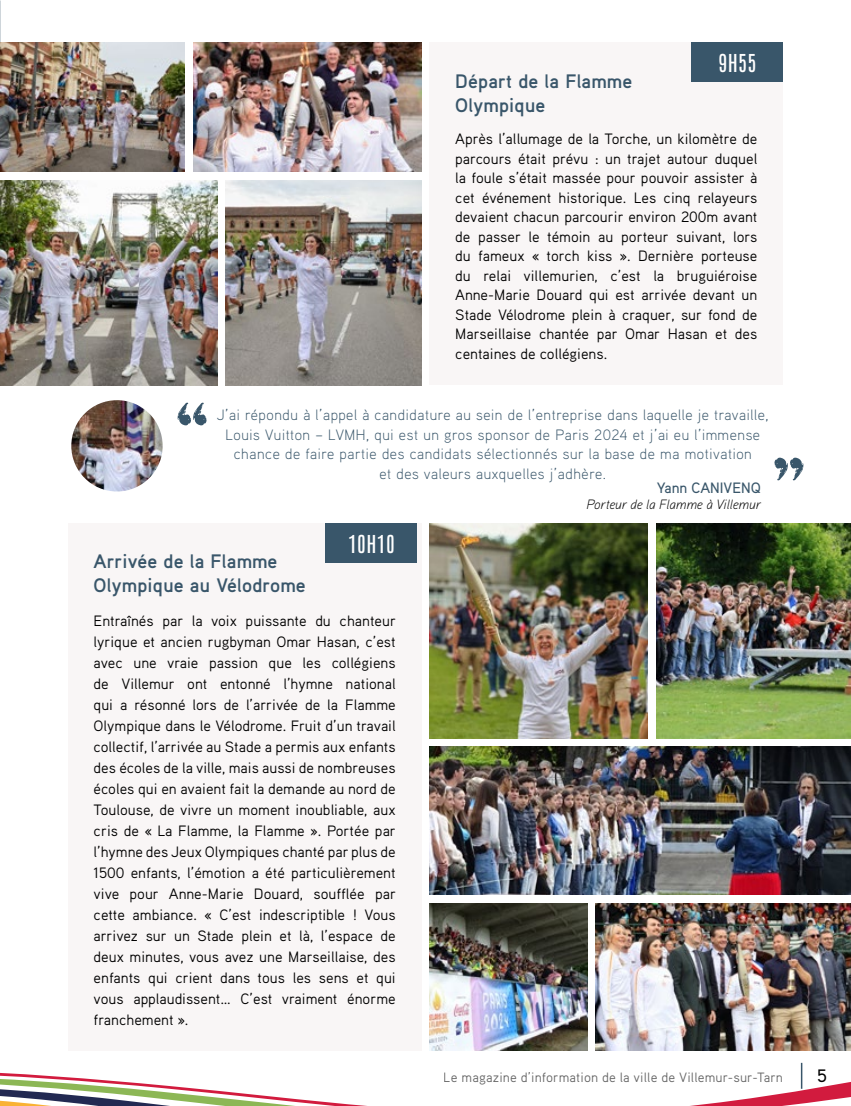
<style>
.page{position:relative;width:851px;height:1106px;background:#fff}
.page>*{position:absolute;margin:0;border:0;box-sizing:border-box;transform-origin:0 0}
.t1{font:21px "Antonio";letter-spacing:.02em;color:#fff}
.t2{font:700 19.5px/24px "Aaux Pro";letter-spacing:.01em;color:#39566a}
.t3{font:500 18px "Aaux Pro";color:#000}
.t4{font:15px/21px "Aaux Pro";color:#000;text-align:justify}
.t5{font:300 15px/19.5px "Aaux Pro";letter-spacing:.04em;color:#39566a;text-align:center}
.t6{font:500 15px "Aaux Pro";color:#39566a}
.t7{font:13.5px "Aaux Pro";letter-spacing:.01em;color:#000}
.t8{font:italic 300 13.5px "Aaux Pro";color:#000}
</style>
<div class="page">
<svg style="left:0;top:1043px;width:850px;height:63px"></svg>
<svg style="left:0;top:0;width:9px;height:172px"></svg>
<div style="left:68px;top:523px;width:353px;height:527px;background:#f9f6f6"></div>
<svg style="left:177px;top:402px;width:30px;height:23px"></svg>
<svg style="left:774px;top:457px;width:29px;height:23px"></svg>
<img style="left:70px;top:398px;width:94px;height:95px;border-radius:47px">
<div style="left:68px;top:397px;width:98px;height:98px;border:3px solid #fff;border-radius:50%"></div>
<div style="left:429px;top:42px;width:353px;height:343px;background:#f9f6f6"></div>
<div style="left:691px;top:42px;width:91px;height:40px;background:#39566a"></div>
<div style="left:326px;top:523px;width:91px;height:40px;background:#39566a"></div>
<img style="left:0;top:180px;width:217px;height:205px">
<img style="left:226px;top:180px;width:195px;height:205px">
<img style="left:193px;top:42px;width:228px;height:129px">
<img style="left:0;top:42px;width:185px;height:129px">
<img style="left:429px;top:523px;width:218px;height:215px">
<img style="left:656px;top:523px;width:194px;height:215px">
<img style="left:429px;top:746px;width:421px;height:149px">
<img style="left:429px;top:903px;width:158px;height:147px">
<img style="left:595px;top:903px;width:255px;height:147px">
<hr style="left:800px;top:1062px;width:2px;height:26px;background:#39566a">
<h1 class="t1" style="left:718px;top:48px;width:39px">9H55</h1>
<h2 class="t2" style="left:455px;top:69px;width:178px">Départ de la Flamme<br>Olympique</h2>
<p class="t4" style="left:455px;top:129px;width:303px;line-height:19.5px">Après l’allumage de la Torche, un kilomètre de parcours était prévu : un trajet autour duquel la foule s’était massée pour pouvoir assister à cet événement historique. Les cinq relayeurs devaient chacun parcourir environ 200m avant de passer le témoin au porteur suivant, lors du fameux « torch kiss ». Dernière porteuse du relai villemurien, c’est la bruguiéroise Anne-Marie Douard qui est arrivée devant un Stade Vélodrome plein à craquer, sur fond de Marseillaise chantée par Omar Hasan et des centaines de collégiens.</p>
<p class="t5" style="left:217px;top:405px;width:553px">J’ai répondu à l’appel à candidature au sein de l’entreprise dans laquelle je travaille, Louis Vuitton – LVMH, qui est un gros sponsor de Paris 2024 et j’ai eu l’immense chance de faire partie des candidats sélectionnés sur la base de ma motivation<br>et des valeurs auxquelles j’adhère.</p>
<p class="t6" style="left:656px;top:478px;width:105px">Yann CANIVENQ</p>
<p class="t8" style="left:586px;top:496px;width:176px">Porteur de la Flamme à Villemur</p>
<h1 class="t1" style="left:348px;top:528px;width:48px">10H10</h1>
<h2 class="t2" style="left:94px;top:548px;width:214px">Arrivée de la Flamme<br>Olympique au Vélodrome</h2>
<p class="t4" style="left:94px;top:609px;width:304px">Entraînés par la voix puissante du chanteur lyrique et ancien rugbyman Omar Hasan, c’est avec une vraie passion que les collégiens de Villemur ont entonné l’hymne national qui a résonné lors de l’arrivée de la Flamme Olympique dans le Vélodrome. Fruit d’un travail collectif, l’arrivée au Stade a permis aux enfants des écoles de la ville, mais aussi de nombreuses écoles qui en avaient fait la demande au nord de Toulouse, de vivre un moment inoubliable, aux cris de « La Flamme, la Flamme ». Portée par l’hymne des Jeux Olympiques chanté par plus de 1500 enfants, l’émotion a été particulièrement vive pour Anne-Marie Douard, soufflée par cette ambiance. « C’est indescriptible ! Vous arrivez sur un Stade plein et là, l’espace de deux minutes, vous avez une Marseillaise, des enfants qui crient dans tous les sens et qui vous applaudissent… C’est vraiment énorme franchement ».</p>
<p class="t7" style="left:443px;top:1069px;width:341px">Le magazine d’information de la ville de Villemur-sur-Tarn</p>
<p class="t3" style="left:817px;top:1064px;width:11px">5</p>
</div>
